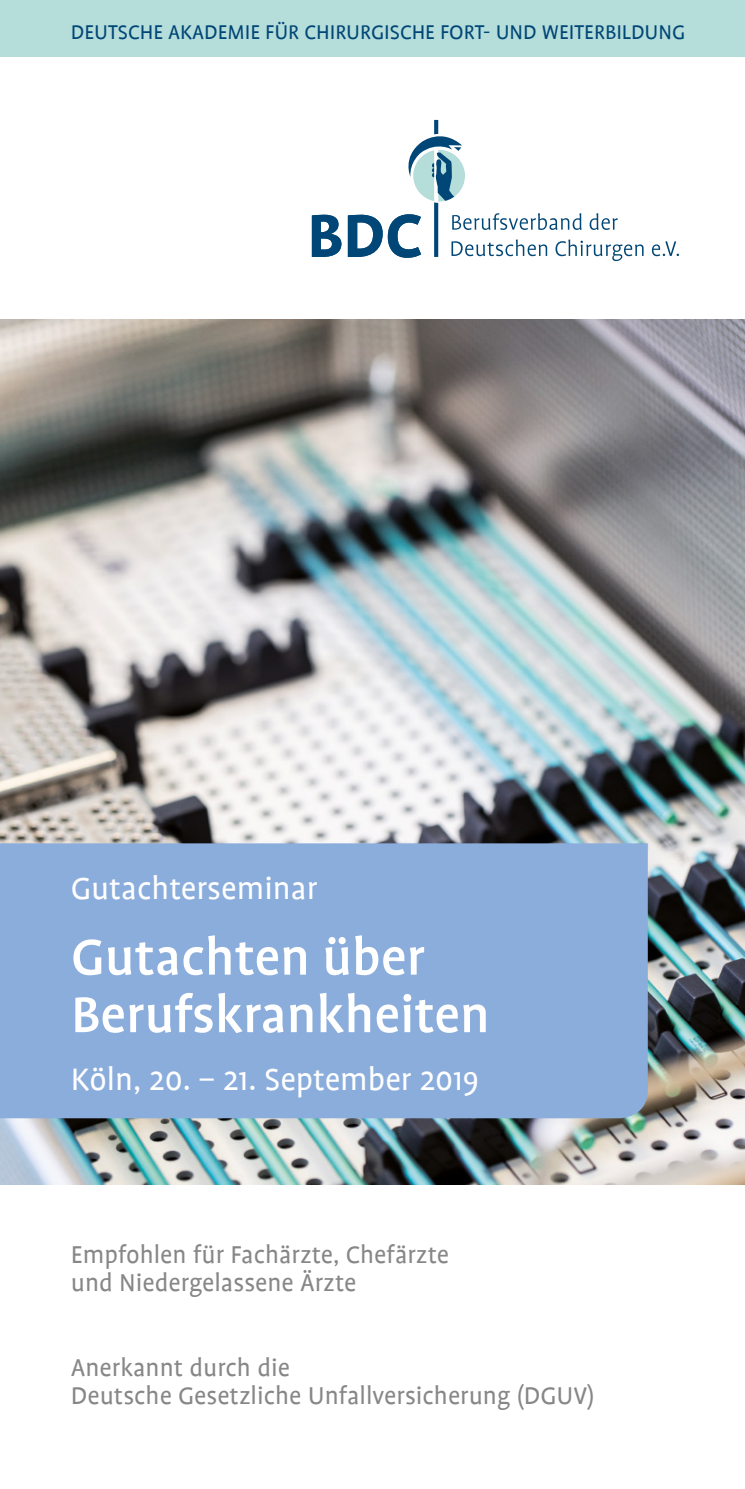
<style>
.page{position:relative;width:745px;height:1489px;background:#fff}
.page>*{position:absolute;margin:0;border:0;box-sizing:border-box;transform-origin:0 0}
.t1{font:500 57.5px/57.5px "Profile";color:#fff}
.t2{font:35px "Profile";color:#fff}
.t3{font:27.5px/28.2px "Profile";color:#878787}
.t4{font:22.5px "Profile";color:#004676}
</style>
<div class="page">
<img style="left:0;top:319px;width:744px;height:864px">
<svg style="left:312px;top:215px;width:29px;height:42px"></svg>
<svg style="left:651px;top:241px;width:27px;height:15px"></svg>
<svg style="left:347px;top:120px;width:296px;height:141px"></svg>
<div style="left:0;top:0;width:744px;height:57px;background:#b5ddda"></div>
<div style="left:0;top:843px;width:647px;height:275px;background:#8baddc"></div>
<p class="t4" style="left:71px;top:21px;width:615px">DEUTSCHE AKADEMIE FÜR CHIRURGISCHE FORT- UND WEITERBILDUNG</p>
<p class="t2" style="left:71px;top:870px;width:248px">Gutachterseminar</p>
<h1 class="t1" style="left:71px;top:928px;width:420px">Gutachten über<br>Berufskrankheiten</h1>
<p class="t2" style="left:71px;top:1061px;width:409px">Köln, 20. – 21. September 2019</p>
<p class="t3" style="left:71px;top:1240px;width:379px">Empfohlen für Fachärzte, Chefärzte und Niedergelassene Ärzte</p>
<p class="t3" style="left:71px;top:1353px;width:524px">Anerkannt durch die<br>Deutsche Gesetzliche Unfallversicherung (DGUV)</p>
</div>
